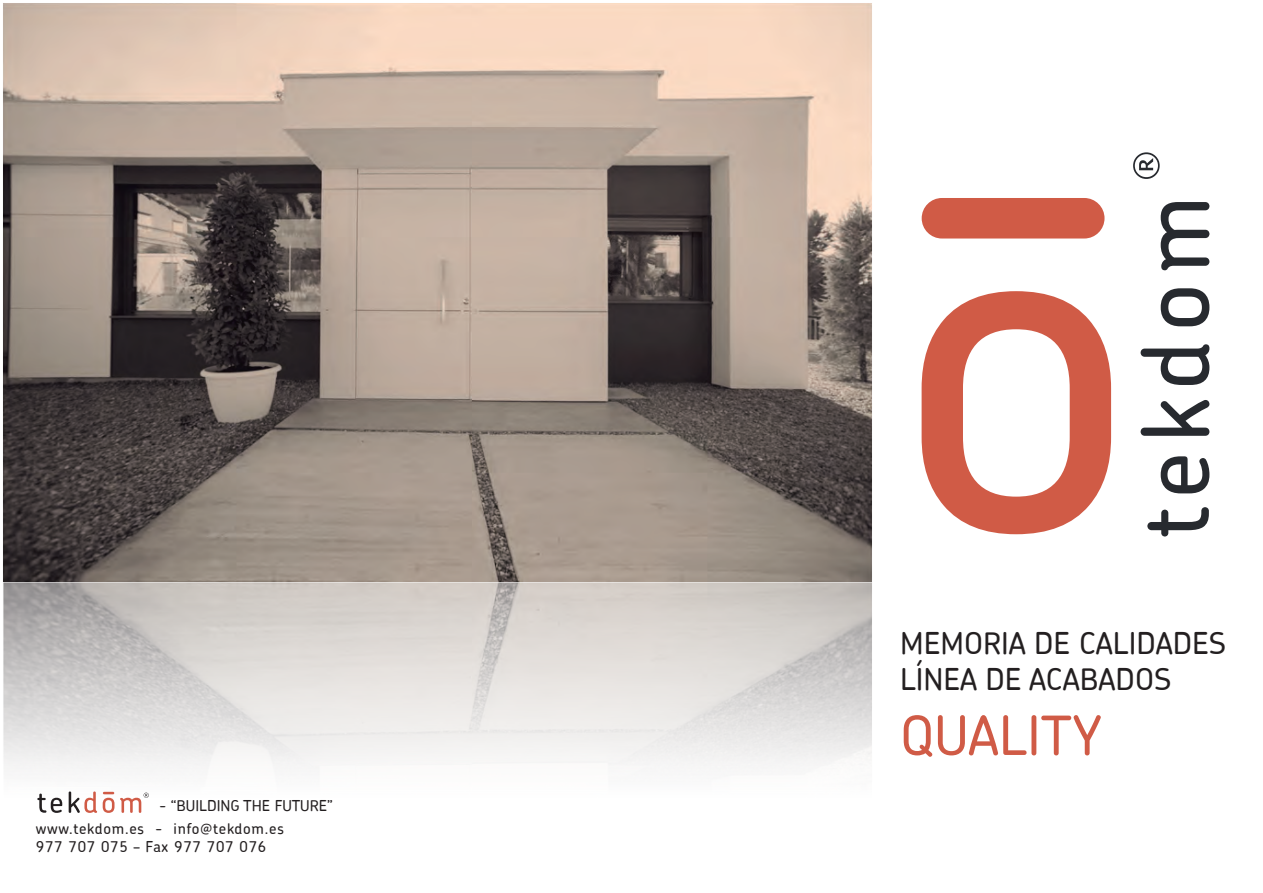
<style>
.page{position:relative;width:1263px;height:893px;background:#fff}
.page>*{position:absolute;margin:0;border:0;box-sizing:border-box;transform-origin:0 0}
.t1{font:500 54px "Chevin";color:#d05b46}
.t2{font:500 30px/36px "Chevin";color:#231f20}
.t3{font:500 15px/23.7px "Chevin";letter-spacing:.03em;color:#231f20}
.t4{font:500 15px "Chevin";letter-spacing:.05em;color:#231f20}
</style>
<div class="page">
<img style="left:3px;top:3px;width:869px;height:810px">
<svg style="left:1147px;top:507px;width:62px;height:29px"></svg>
<svg style="left:1161px;top:456px;width:48px;height:37px"></svg>
<svg style="left:1140px;top:400px;width:69px;height:36px"></svg>
<svg style="left:1140px;top:344px;width:69px;height:41px"></svg>
<svg style="left:1161px;top:288px;width:48px;height:38px"></svg>
<svg style="left:1161px;top:202px;width:48px;height:68px"></svg>
<svg style="left:1133px;top:152px;width:27px;height:27px"></svg>
<svg style="left:921px;top:291px;width:190px;height:243px;fill:#d05b46"></svg>
<div style="left:922px;top:198px;width:182px;height:40px;background:#d05b46;border-radius:20px"></div>
<svg style="left:37px;top:794px;width:25px;height:19px"></svg>
<svg style="left:69px;top:791px;width:28px;height:22px"></svg>
<svg style="left:103px;top:792px;width:11px;height:21px"></svg>
<svg style="left:120px;top:793px;width:29px;height:20px"></svg>
<p class="t3" style="left:36px;top:793px;width:298px;text-indent:123px">- “BUILDING THE FUTURE” www.tekdom.es - info@tekdom.es</p>
<p class="t4" style="left:36px;top:837px;width:232px">977 707 075 – Fax 977 707 076</p>
<h2 class="t2" style="left:900px;top:625px;width:328px">MEMORIA DE CALIDADES<br>LÍNEA DE ACABADOS</h2>
<h1 class="t1" style="left:900px;top:700px;width:202px">QUALITY</h1>
</div>
